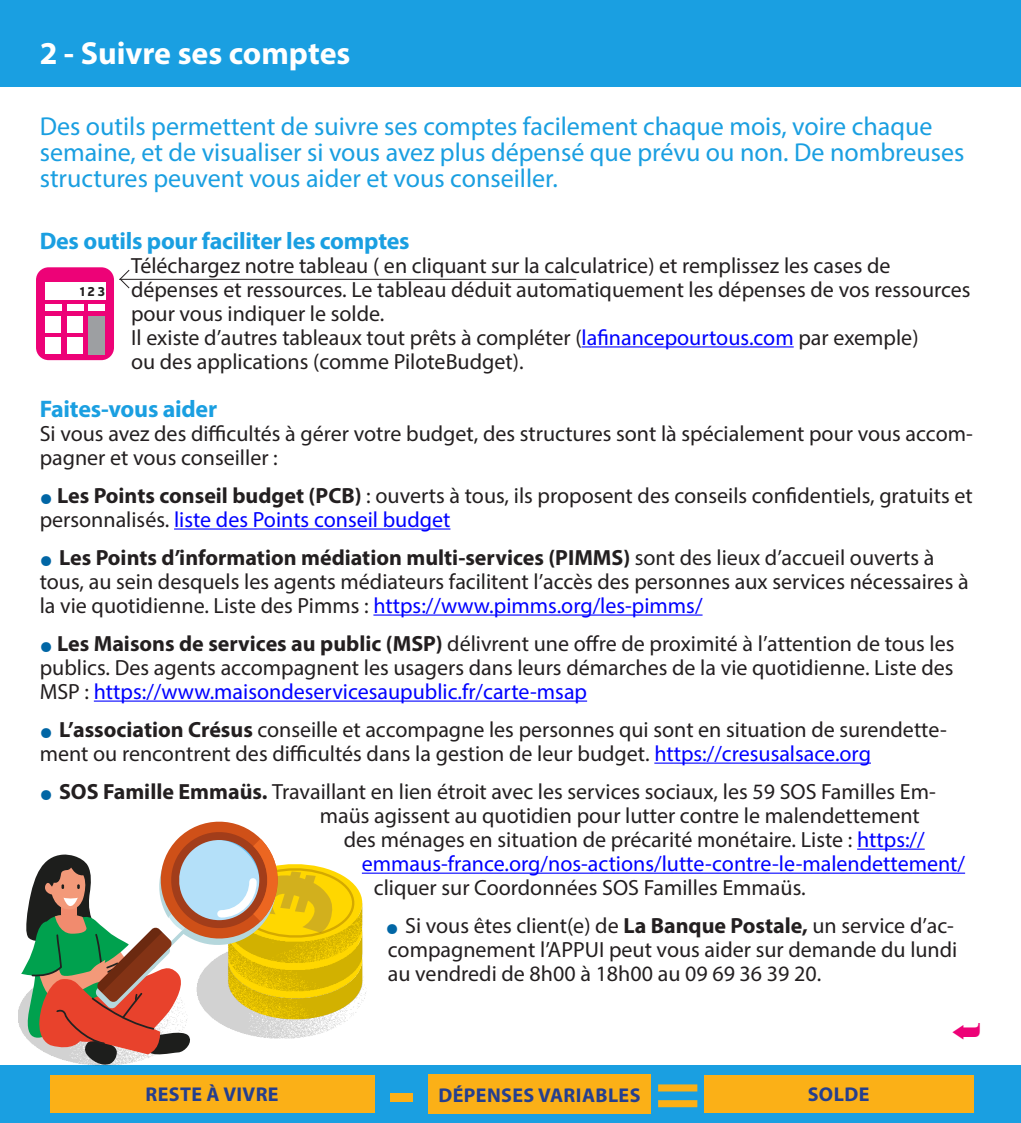
<style>
.page{position:relative;width:1021px;height:1123px;background:#fff}
.page>*{position:absolute;margin:0;border:0;box-sizing:border-box;transform-origin:0 0}
.t1{font:700 86px "Myriad Pro";color:#fbb017}
.t2{font:700 76px "Myriad Pro";color:#fbb017}
.Titre{font:700 32px "Myriad Pro";color:#fff}
.Chapo{font:26px/26px "Myriad Pro";color:#1a9fe1}
.Inter{font:700 24px "Myriad Pro";letter-spacing:-.01em;color:#1a9fe1}
.t3{font:22px/24px "Myriad Pro";color:#231f20}
.t4{font:22px "Myriad Pro";color:#00f}
.t5{font:700 20px "Myriad Pro";letter-spacing:.02em;color:#253f8e}
.t6{font:900 12.6px "Neris";color:#231f20}
.s1{color:#00f}
.s2{font-weight:700;font-size:38px;color:#0166a5}
.s3{font-weight:700}
</style>
<div class="page">
<hr style="left:581px;top:346px;width:212px;height:1px;background:#00f">
<hr style="left:174px;top:528px;width:276px;height:1px;background:#00f">
<hr style="left:373px;top:614px;width:329px;height:1px;background:#00f">
<hr style="left:94px;top:700px;width:493px;height:1px;background:#00f">
<hr style="left:654px;top:762px;width:217px;height:1px;background:#00f">
<hr style="left:857px;top:848px;width:67px;height:1px;background:#00f">
<hr style="left:362px;top:872px;width:603px;height:1px;background:#00f">
<div style="left:0;top:1065px;width:1020px;height:58px;background:#1a9fe1"></div>
<div style="left:50px;top:1074px;width:324px;height:38px;background:#fbb017"></div>
<div style="left:704px;top:1074px;width:269px;height:38px;background:#fbb017"></div>
<div style="left:428px;top:1074px;width:223px;height:40px;background:#fbb017"></div>
<div style="left:0;top:0;width:1020px;height:86px;background:#1a9fe1"></div>
<img style="left:141px;top:900px;width:234px;height:206px">
<svg style="left:21px;top:821px;width:341px;height:245px"></svg>
<div style="left:36px;top:267px;width:78px;height:93px;background:#ed0277;border-radius:13px"></div>
<div style="left:45px;top:282px;width:60px;height:18px;background:#fff"></div>
<div style="left:45px;top:304px;width:17px;height:7px;background:#fff"></div>
<div style="left:67px;top:304px;width:17px;height:7px;background:#fff"></div>
<div style="left:88px;top:304px;width:17px;height:7px;background:#fff"></div>
<div style="left:88px;top:316px;width:17px;height:38px;background:#9d9fa2"></div>
<div style="left:45px;top:316px;width:16px;height:17px;background:#fff"></div>
<div style="left:45px;top:337px;width:16px;height:17px;background:#fff"></div>
<div style="left:67px;top:316px;width:16px;height:17px;background:#fff"></div>
<div style="left:67px;top:337px;width:16px;height:17px;background:#fff"></div>
<hr style="left:119px;top:279px;width:457px;height:1px;background:#231f20">
<svg style="left:119px;top:269px;width:12px;height:20px"></svg>
<p class="Titre" style="left:40px;top:32px;width:312px">2 - Suivre ses comptes</p>
<p class="Chapo" style="left:40px;top:112px;width:926px">Des outils permettent de suivre ses comptes facilement chaque mois, voire chaque semaine, et de visualiser si vous avez plus dépensé que prévu ou non. De nombreuses structures peuvent vous aider et vous conseiller.</p>
<p class="Inter" style="left:40px;top:225px;width:371px">Des outils pour faciliter les comptes</p>
<p class="t3" style="left:131px;top:253px;width:841px">Téléchargez notre tableau ( en cliquant sur la calculatrice) et remplissez les cases de dépenses et ressources. Le tableau déduit automatiquement les dépenses de vos ressources pour vous indiquer le solde.</p>
<p class="t3" style="left:131px;top:325px;width:789px">Il existe d’autres tableaux tout prêts à compléter (<span class="s1">lafinancepourtous.com</span> par exemple) ou des applications (comme PiloteBudget).</p>
<p class="Inter" style="left:40px;top:393px;width:179px">Faites-vous aider</p>
<p class="t3" style="left:40px;top:421px;width:934px">Si vous avez des difficultés à gérer votre budget, des structures sont là spécialement pour vous accom&shy;pagner et vous conseiller :</p>
<p class="t3" style="left:40px;top:483px;width:934px"><span class="s2">•</span> <span class="s3">Les Points conseil budget (PCB)</span> : ouverts à tous, ils proposent des conseils confidentiels, gratuits et personnalisés. <span class="s1">liste des Points conseil budget</span></p>
<p class="t3" style="left:40px;top:545px;width:930px"><span class="s2">•</span> <span class="s3">Les Points d’information médiation multi-services (PIMMS)</span> sont des lieux d’accueil ouverts à tous, au sein desquels les agents médiateurs facilitent l’accès des personnes aux services nécessaires à la vie quotidienne. Liste des Pimms : <span class="s1">https://www.pimms.org/les-pimms/</span></p>
<p class="t3" style="left:40px;top:631px;width:916px;text-align:justify"><span class="s2">•</span> <span class="s3">Les Maisons de services au public (MSP)</span> délivrent une offre de proximité à l’attention de tous les publics. Des agents accompagnent les usagers dans leurs démarches de la vie quotidienne. Liste des MSP : <span class="s1">https://www.maisondeservicesaupublic.fr/carte-msap</span></p>
<p class="t3" style="left:40px;top:717px;width:908px"><span class="s2">•</span> <span class="s3">L’association Crésus</span> conseille et accompagne les personnes qui sont en situation de surendette&shy;ment ou rencontrent des difficultés dans la gestion de leur budget. <span class="s1">https://cresusalsace.org</span></p>
<p class="t3" style="left:40px;top:779px;width:897px"><span class="s2">•</span> <span class="s3">SOS Famille Emmaüs.</span> Travaillant en lien étroit avec les services sociaux, les 59 SOS Familles Em-</p>
<p class="t3" style="left:320px;top:803px;width:601px">maüs agissent au quotidien pour lutter contre le malendettement</p>
<p class="t3" style="left:344px;top:827px;width:582px">des ménages en situation de précarité monétaire. Liste : <span class="s1">https://</span></p>
<p class="t4" style="left:362px;top:850px;width:604px">emmaus-france.org/nos-actions/lutte-contre-le-malendettement/</p>
<p class="t3" style="left:374px;top:875px;width:433px">cliquer sur Coordonnées SOS Familles Emmaüs.</p>
<p class="t3" style="left:386px;top:913px;width:573px"><span class="s2">•</span> Si vous êtes client(e) de <span class="s3">La Banque Postale,</span> un service d’ac&shy;compagnement l’APPUI peut vous aider sur demande du lundi au vendredi de 8h00 à 18h00 au 09 69 36 39 20.</p>
<p class="t6" style="left:80px;top:282px;width:27px">1 2 3</p>
<p class="t5" style="left:145px;top:1081px;width:135px">RESTE À VIVRE</p>
<p class="t5" style="left:807px;top:1081px;width:63px">SOLDE</p>
<p class="t1" style="left:387px;top:1034px;width:29px">-</p>
<p class="t5" style="left:438px;top:1082px;width:203px">DÉPENSES VARIABLES</p>
<p class="t2" style="left:655px;top:1041px;width:47px">=</p>
</div>
